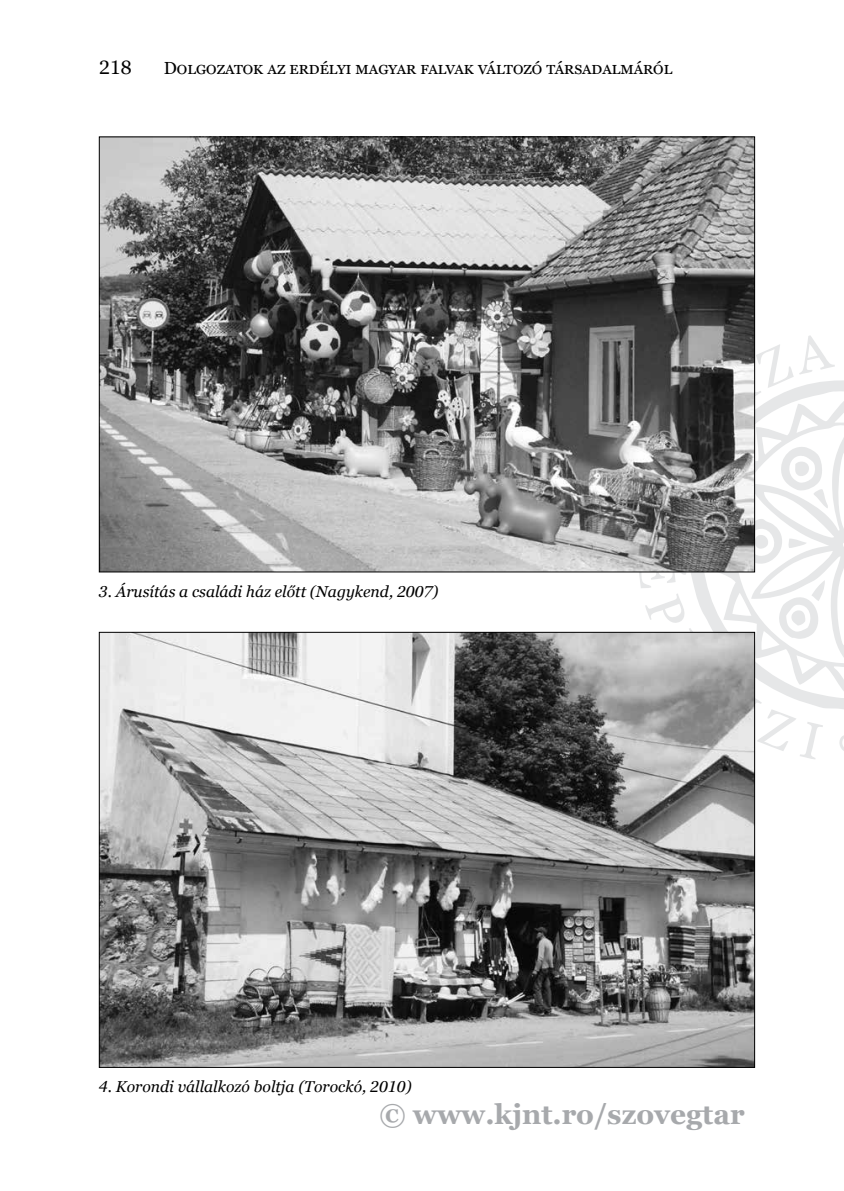
<style>
.page{position:relative;width:844px;height:1191px;background:#fff}
.page>*{position:absolute;margin:0;border:0;box-sizing:border-box;transform-origin:0 0}
.t1{font:700 28px "Georgia";color:#a7a9ac}
.t2{font:19.25px "Georgia";color:#000}
.t3{font:17.5px "Georgia";letter-spacing:.035em;color:#000}
.t4{font:italic 15.75px "Georgia";color:#000}
</style>
<div class="page">
<svg style="left:636px;top:335px;width:207px;height:424px"></svg>
<img style="left:101px;top:138px;width:651px;height:432px">
<img style="left:101px;top:634px;width:651px;height:431px">
<p class="t2" style="left:99px;top:56px;width:34px">218</p>
<p class="t3" style="left:164px;top:58px;width:506px">Dolgozatok az erdélyi magyar falvak változó társadalmáról</p>
<p class="t4" style="left:99px;top:581px;width:341px">3. Árusítás a családi ház előtt (Nagykend, 2007)</p>
<p class="t4" style="left:99px;top:1076px;width:314px">4. Korondi vállalkozó boltja (Torockó, 2010)</p>
<h1 class="t1" style="left:379px;top:1096px;width:367px">© www.kjnt.ro/szovegtar</h1>
</div>
